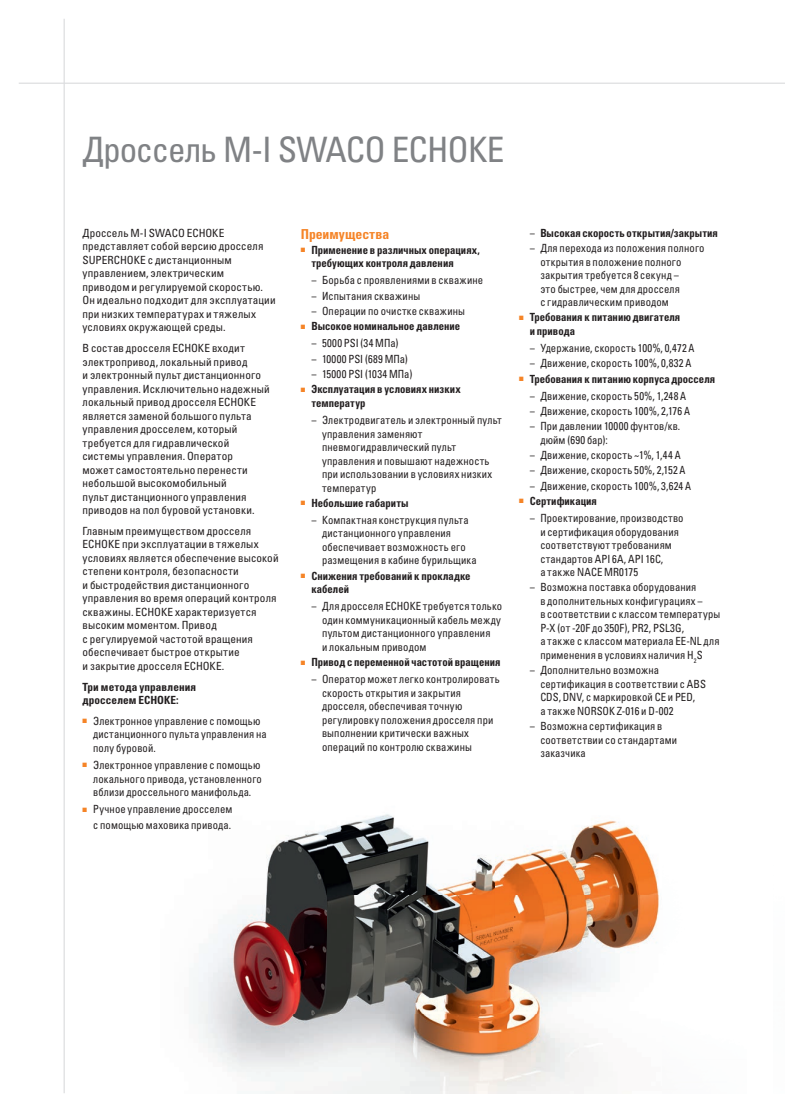
<style>
.page{position:relative;width:803px;height:1112px;background:#fff}
.page>*{position:absolute;margin:0;border:0;box-sizing:border-box;transform-origin:0 0}
.t1{font:condensed 35px "Univers R";letter-spacing:-.025em;color:#808285}
.t2{font:700 condensed 13.75px "Univers R";color:#f58427}
.t3{font:condensed 11.25px/13.5px "Univers R";letter-spacing:.01em;color:#231f20;scale:.95 1}
.t4{font:condensed 11.25px/13.5px "Univers R";letter-spacing:.01em;color:#231f20}
.t5{font:700 condensed 11.25px/13.5px "Univers R";color:#231f20;scale:.95 1}
.t6{font:700 condensed 11.25px/13.5px "Univers R";color:#231f20}
.t7{font:6.25px "Zapf Dingbats ITC";color:#f58427;scale:.95 1}
.s1{color:#f58427}
.s2{font-weight:400}
</style>
<div class="page">
<img style="left:193px;top:814px;width:466px;height:278px">
<hr style="left:19px;top:83px;width:765px;height:1px;background:#dddee0">
<hr style="left:64px;top:19px;width:1px;height:1073px;background:#dddee0">
<h1 class="t1" style="left:83px;top:129px;width:423px">Дроссель M-I SWACO ECHOKE</h1>
<p class="t4" style="left:83px;top:226px;width:195px">Дроссель M-I SWACO ECHOKE представляет собой версию дросселя<br>SUPERCHOKE с дистанционным управлением, электрическим<br>приводом и регулируемой скоростью.<br>Он идеально подходит для эксплуатации при низких температурах и тяжелых условиях окружающей среды.</p>
<p class="t4" style="left:83px;top:341px;width:189px">В состав дросселя ECHOKE входит электропривод, локальный привод<br>и электронный пульт дистанционного управления. Исключительно надежный локальный привод дросселя ECHOKE является заменой большого пульта управления дросселем, который требуется для гидравлической системы управления. Оператор<br>может самостоятельно перенести небольшой высокомобильный<br>пульт дистанционного управления приводов на пол буровой установки.</p>
<p class="t4" style="left:83px;top:524px;width:198px">Главным преимуществом дросселя ECHOKE при эксплуатации в тяжелых условиях является обеспечение высокой степени контроля, безопасности<br>и быстродействия дистанционного управления во время операций контроля скважины. ECHOKE характеризуется высоким моментом. Привод<br>с регулируемой частотой вращения обеспечивает быстрое открытие<br>и закрытие дросселя ECHOKE.</p>
<p class="t6" style="left:83px;top:680px;width:115px">Три метода управления дросселем ECHOKE:</p>
<p class="t7" style="left:87px;top:718px;width:3px">■</p>
<p class="t3" style="left:93px;top:714px;width:184px;text-indent:-11px"><span class="s1">■</span> Электронное управление с помощью дистанционного пульта управления на полу буровой.</p>
<p class="t7" style="left:87px;top:762px;width:3px">■</p>
<p class="t3" style="left:93px;top:758px;width:179px;text-indent:-11px"><span class="s1">■</span> Электронное управление с помощью локального привода, установленного вблизи дроссельного манифольда.</p>
<p class="t7" style="left:87px;top:806px;width:3px">■</p>
<p class="t3" style="left:83px;top:800px;width:159px;line-height:16.2px;text-align:right"><span class="s1">■</span> Ручное управление дросселем с помощью маховика привода.</p>
<p class="t2" style="left:301px;top:226px;width:90px">Преимущества</p>
<p class="t5" style="left:311px;top:243px;width:179px;text-indent:-11px"><span class="s1">■</span> Применение в различных операциях, требующих контроля давления</p>
<p class="t3" style="left:311px;top:274px;width:182px">– Борьба с проявлениями в скважине</p>
<p class="t3" style="left:311px;top:289px;width:116px">– Испытания скважины</p>
<p class="t3" style="left:311px;top:304px;width:163px">– Операции по очистке скважины</p>
<p class="t5" style="left:301px;top:320px;width:169px"><span class="s1">■</span> Высокое номинальное давление</p>
<p class="t3" style="left:311px;top:337px;width:93px">– 5000 PSI (34 МПа)</p>
<p class="t3" style="left:311px;top:352px;width:103px">– 10000 PSI (689 МПа)</p>
<p class="t3" style="left:311px;top:367px;width:108px">– 15000 PSI (1034 МПа)</p>
<p class="t5" style="left:311px;top:382px;width:159px;text-indent:-11px"><span class="s1">■</span> Эксплуатация в условиях низких температур</p>
<p class="t3" style="left:322px;top:413px;width:191px;text-indent:-11px">– Электродвигатель и электронный пульт управления заменяют пневмогидравлический пульт управления и повышают надежность при использовании в условиях низких температур</p>
<p class="t5" style="left:301px;top:496px;width:115px"><span class="s1">■</span> Небольшие габариты</p>
<p class="t3" style="left:322px;top:513px;width:164px;text-indent:-11px">– Компактная конструкция пульта дистанционного управления обеспечивает возможность его размещения в кабине бурильщика</p>
<p class="t5" style="left:311px;top:569px;width:169px;text-indent:-11px"><span class="s1">■</span> Снижения требований к прокладке кабелей</p>
<p class="t3" style="left:322px;top:599px;width:191px;text-indent:-11px">– Для дросселя ECHOKE требуется только один коммуникационный кабель между пультом дистанционного управления<br>и локальным приводом</p>
<p class="t5" style="left:301px;top:655px;width:212px"><span class="s1">■</span> Привод с переменной частотой вращения</p>
<p class="t3" style="left:322px;top:672px;width:189px;text-indent:-11px">– Оператор может легко контролировать скорость открытия и закрытия дросселя, обеспечивая точную регулировку положения дросселя при выполнении критически важных операций по контролю скважины</p>
<p class="t5" style="left:530px;top:226px;width:200px"><span class="s2">–</span> Высокая скорость открытия/закрытия</p>
<p class="t3" style="left:540px;top:241px;width:174px;text-indent:-11px">– Для перехода из положения полного открытия в положение полного закрытия требуется 8 секунд –<br>это быстрее, чем для дросселя<br>с гидравлическим приводом</p>
<p class="t5" style="left:530px;top:311px;width:160px;text-indent:-11px"><span class="s1">■</span> Требования к питанию двигателя и привода</p>
<p class="t3" style="left:530px;top:341px;width:175px">– Удержание, скорость 100%, 0,472 А</p>
<p class="t3" style="left:530px;top:356px;width:172px">– Движение, скорость 100%, 0,832 А</p>
<p class="t7" style="left:523px;top:376px;width:3px">■</p>
<p class="t7" style="left:523px;top:315px;width:3px">■</p>
<p class="t5" style="left:519px;top:372px;width:208px"><span class="s1">■</span> Требования к питанию корпуса дросселя</p>
<p class="t3" style="left:530px;top:389px;width:166px">– Движение, скорость 50%, 1,248 А</p>
<p class="t3" style="left:530px;top:404px;width:170px">– Движение, скорость 100%, 2,176 А</p>
<p class="t3" style="left:540px;top:419px;width:149px;text-indent:-11px">– При давлении 10000 фунтов/кв. дюйм (690 бар):</p>
<p class="t3" style="left:530px;top:448px;width:160px">– Движение, скорость ~1%, 1,44 А</p>
<p class="t3" style="left:530px;top:463px;width:166px">– Движение, скорость 50%, 2,152 А</p>
<p class="t3" style="left:530px;top:479px;width:171px">– Движение, скорость 100%, 3,624 А</p>
<p class="t5" style="left:519px;top:494px;width:83px"><span class="s1">■</span> Сертификация</p>
<p class="t3" style="left:540px;top:511px;width:152px;text-indent:-11px">– Проектирование, производство и сертификация оборудования соответствуют требованиям стандартов API 6A, API 16C,<br>а также NACE MR0175</p>
<p class="t3" style="left:540px;top:580px;width:191px;text-indent:-11px">– Возможна поставка оборудования<br>в дополнительных конфигурациях –<br>в соответствии с классом температуры P-X (от -20F до 350F), PR2, PSL3G,<br>а также с классом материала EE-NL для применения в условиях наличия H<sub>2</sub>S</p>
<p class="t3" style="left:540px;top:663px;width:176px;text-indent:-11px">– Дополнительно возможна сертификация в соответствии с ABS<br>CDS, DNV, с маркировкой CE и PED,<br>а также NORSOK Z-016 и D-002</p>
<p class="t3" style="left:540px;top:719px;width:145px;text-indent:-11px">– Возможна сертификация в соответствии со стандартами заказчика</p>
</div>
